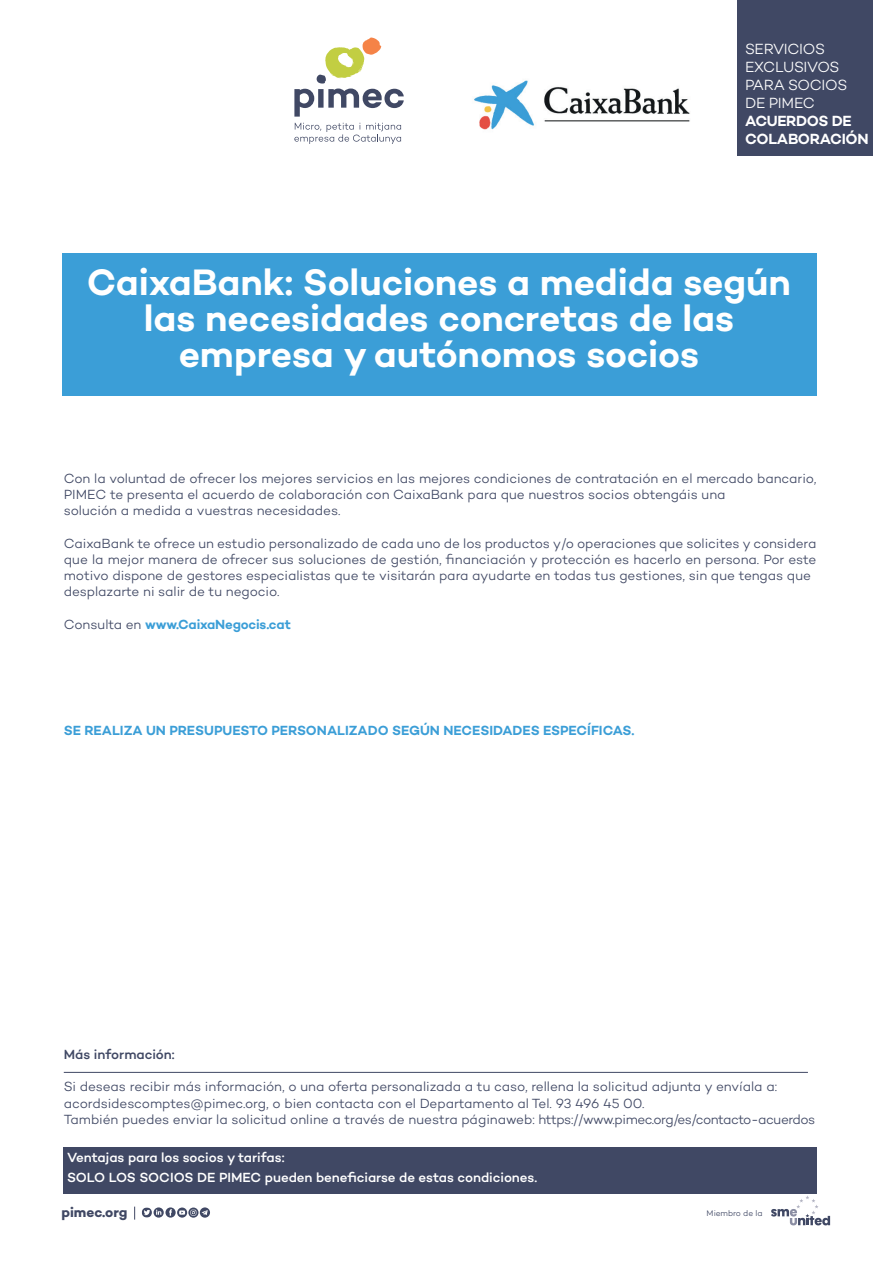
<style>
.page{position:relative;width:893px;height:1263px;background:#fff}
.page>*{position:absolute;margin:0;border:0;box-sizing:border-box;transform-origin:0 0}
.t1{font:600 37.5px/36px "Campton";letter-spacing:-.005em;color:#fff;text-align:center}
.t2{font:300 15px/18px "Campton";letter-spacing:-.02em;color:#fff}
.t3{font:600 15px/18px "Campton";letter-spacing:-.02em;color:#fff}
.t4{font:700 13.8px "Campton";letter-spacing:-.005em;color:#404864}
.t5{font:300 13.5px/16.2px "Campton";letter-spacing:-.01em;color:#404864}
.t6{font:600 13.5px "Campton";letter-spacing:-.01em;color:#3b9ed7}
.t7{font:500 13.5px/19.5px "Campton";letter-spacing:-.005em;color:#fff}
.t8{font:500 13.5px "Campton";letter-spacing:-.005em;color:#404864}
.t9{font:300 8.25px "Campton";letter-spacing:-.005em;color:#404864}
.s1{font-weight:300;color:#404864}
</style>
<div class="page">
<hr style="left:64px;top:1072px;width:744px;height:1px;background:#404864">
<div style="left:63px;top:1147px;width:753px;height:47px;background:#404864"></div>
<svg style="left:294px;top:123px;width:107px;height:21px"></svg>
<svg style="left:294px;top:38px;width:110px;height:79px"></svg>
<svg style="left:134px;top:1206px;width:1px;height:13px"></svg>
<svg style="left:154px;top:1207px;width:10px;height:10px"></svg>
<div style="left:165px;top:1207px;width:11px;height:10px;background:#404864;border-radius:50%"></div>
<svg style="left:142px;top:1207px;width:19px;height:10px"></svg>
<svg style="left:771px;top:1196px;width:59px;height:29px"></svg>
<svg style="left:169px;top:1207px;width:41px;height:11px"></svg>
<div style="left:737px;top:0;width:136px;height:155px;background:#404864"></div>
<div style="left:62px;top:254px;width:754px;height:142px;background:#3b9ed7"></div>
<img style="left:474px;top:80px;width:216px;height:50px">
<p class="t2" style="left:745px;top:40px;width:104px">SERVICIOS<br>EXCLUSIVOS<br>PARA SOCIOS<br>DE PIMEC</p>
<p class="t3" style="left:745px;top:112px;width:125px">ACUERDOS DE<br>COLABORACIÓN</p>
<h1 class="t1" style="left:87px;top:264px;width:706px">CaixaBank: Soluciones a medida según las necesidades concretas de las empresa y autónomos socios</h1>
<p class="t5" style="left:64px;top:470px;width:754px">Con la voluntad de ofrecer los mejores servicios en las mejores condiciones de contratación en el mercado bancario,<br>PIMEC te presenta el acuerdo de colaboración con CaixaBank para que nuestros socios obtengáis una<br>solución a medida a vuestras necesidades.</p>
<p class="t5" style="left:64px;top:535px;width:754px">CaixaBank te ofrece un estudio personalizado de cada uno de los productos y/o operaciones que solicites y considera que la mejor manera de ofrecer sus soluciones de gestión, financiación y protección es hacerlo en persona. Por este motivo dispone de gestores especialistas que te visitarán para ayudarte en todas tus gestiones, sin que tengas que desplazarte ni salir de tu negocio.</p>
<p class="t6" style="left:64px;top:616px;width:229px"><span class="s1">Consulta en</span> www.CaixaNegocis.cat</p>
<p class="t6" style="left:64px;top:721px;width:572px">SE REALIZA UN PRESUPUESTO PERSONALIZADO SEGÚN NECESIDADES ESPECÍFICAS.</p>
<p class="t8" style="left:64px;top:1046px;width:112px">Más información:</p>
<p class="t5" style="left:64px;top:1078px;width:753px">Si deseas recibir más información, o una oferta personalizada a tu caso, rellena la solicitud adjunta y envíala a: acordsidescomptes@pimec.org, o bien contacta con el Departamento al Tel. 93 496 45 00.<br>También puedes enviar la solicitud online a través de nuestra páginaweb: https://www.pimec.org/es/contacto-acuerdos</p>
<p class="t7" style="left:67px;top:1147px;width:472px">Ventajas para los socios y tarifas:<br>SOLO LOS SOCIOS DE PIMEC pueden beneficiarse de estas condiciones.</p>
<p class="t4" style="left:62px;top:1203px;width:67px">pimec.org</p>
<p class="t9" style="left:707px;top:1208px;width:57px">Miembro de la</p>
</div>
